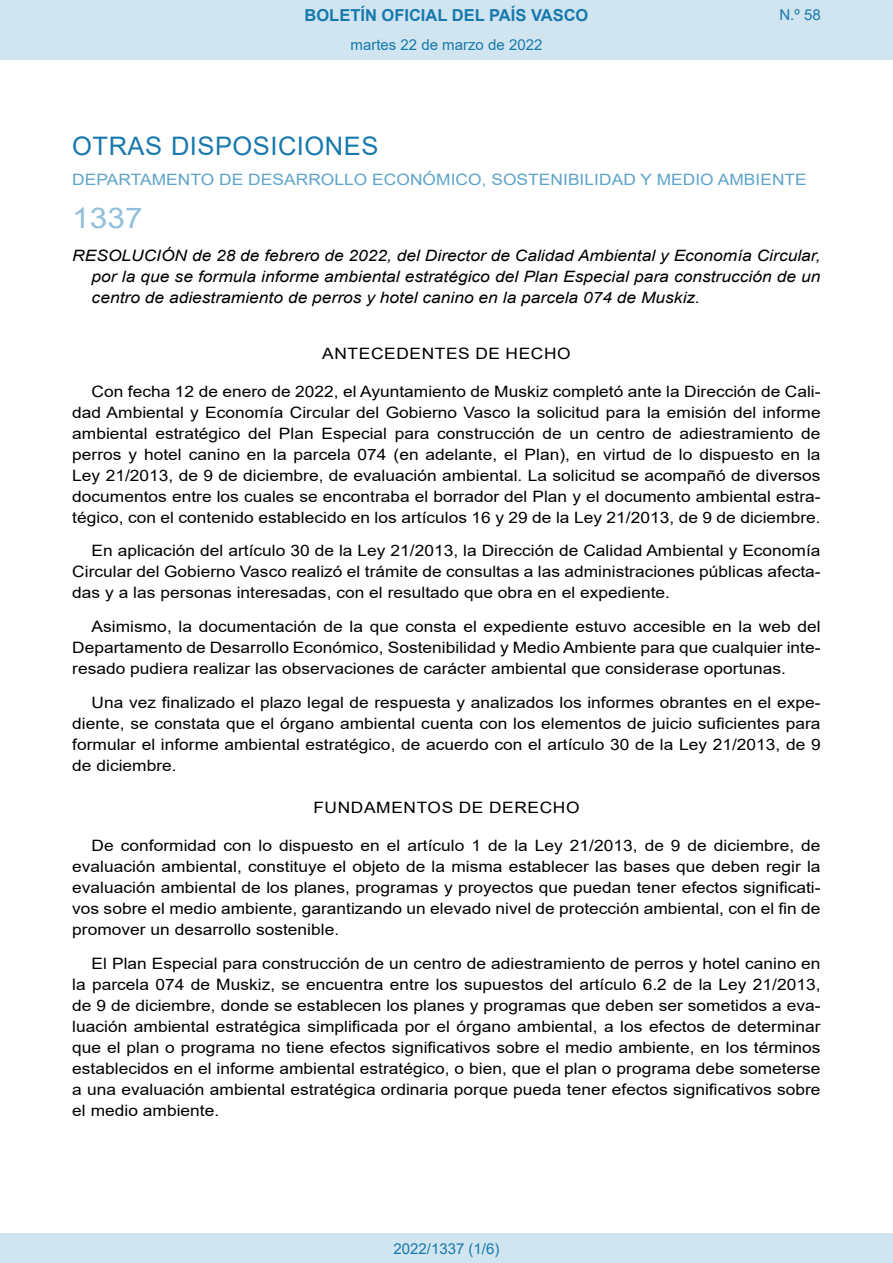
<style>
.page{position:relative;width:893px;height:1263px;background:#fff}
.page>*{position:absolute;margin:0;border:0;box-sizing:border-box;transform-origin:0 0}
.BOPVOrden{font:28.5px "Arial";color:#90c0db;scale:1.11 1}
.BOPVSeccion{font:25.5px "Arial";letter-spacing:.02em;color:#1879ad}
.t1{font:700 16.5px "Arial";color:#1879ad}
.BOPVDetalle{font:15.6px/21px "Arial";color:#000;text-align:justify;scale:1.11 1}
.BOPVTitulo{font:italic 15.6px/21px "Arial";color:#000;text-align:justify;scale:1.11 1}
.BOPVOrganismo{font:15.6px "Arial";letter-spacing:.005em;color:#5ea4ca;scale:1.11 1}
.BOPVClave{font:15.6px "Arial";letter-spacing:.035em;color:#000;scale:1.11 1}
.Paginacion_Centro{font:15px "Arial";color:#1879ad}
</style>
<div class="page">
<div style="left:0;top:0;width:893px;height:60px;background:#d0e5f0"></div>
<div style="left:0;top:1233px;width:893px;height:30px;background:#d0e5f0"></div>
<p class="t1" style="left:305px;top:3px;width:285px">BOLETÍN OFICIAL DEL PAÍS VASCO</p>
<p class="Paginacion_Centro" style="left:351px;top:35px;width:193px">martes 22 de marzo de 2022</p>
<p class="Paginacion_Centro" style="left:779px;top:5px;width:43px">N.º 58</p>
<p class="BOPVSeccion" style="left:72px;top:128px;width:308px">OTRAS DISPOSICIONES</p>
<p class="BOPVOrganismo" style="left:72px;top:169px;width:663px">DEPARTAMENTO DE DESARROLLO ECONÓMICO, SOSTENIBILIDAD Y MEDIO AMBIENTE</p>
<p class="BOPVOrden" style="left:72px;top:198px;width:65px">1337</p>
<p class="BOPVTitulo" style="left:92px;top:246px;width:658px;text-indent:-19px">RESOLUCIÓN de 28 de febrero de 2022, del Director de Calidad Ambiental y Economía Circular, por la que se formula informe ambiental estratégico del Plan Especial para construcción de un centro de adiestramiento de perros y hotel canino en la parcela 074 de Muskiz.</p>
<p class="BOPVClave" style="left:322px;top:342px;width:225px">ANTECEDENTES DE HECHO</p>
<p class="BOPVDetalle" style="left:72px;top:380px;width:676px;text-indent:19px">Con fecha 12 de enero de 2022, el Ayuntamiento de Muskiz completó ante la Dirección de Cali&shy;dad Ambiental y Economía Circular del Gobierno Vasco la solicitud para la emisión del informe ambiental estratégico del Plan Especial para construcción de un centro de adiestramiento de perros y hotel canino en la parcela 074 (en adelante, el Plan), en virtud de lo dispuesto en la Ley 21/2013, de 9 de diciembre, de evaluación ambiental. La solicitud se acompañó de diversos documentos entre los cuales se encontraba el borrador del Plan y el documento ambiental estra&shy;tégico, con el contenido establecido en los artículos 16 y 29 de la Ley 21/2013, de 9 de diciembre.</p>
<p class="BOPVDetalle" style="left:72px;top:540px;width:676px;text-indent:19px">En aplicación del artículo 30 de la Ley 21/2013, la Dirección de Calidad Ambiental y Economía Circular del Gobierno Vasco realizó el trámite de consultas a las administraciones públicas afecta&shy;das y a las personas interesadas, con el resultado que obra en el expediente.</p>
<p class="BOPVDetalle" style="left:72px;top:616px;width:676px;text-indent:19px">Asimismo, la documentación de la que consta el expediente estuvo accesible en la web del Departamento de Desarrollo Económico, Sostenibilidad y Medio Ambiente para que cualquier inte&shy;resado pudiera realizar las observaciones de carácter ambiental que considerase oportunas.</p>
<p class="BOPVDetalle" style="left:72px;top:692px;width:676px;text-indent:19px">Una vez finalizado el plazo legal de respuesta y analizados los informes obrantes en el expe&shy;diente, se constata que el órgano ambiental cuenta con los elementos de juicio suficientes para formular el informe ambiental estratégico, de acuerdo con el artículo 30 de la Ley 21/2013, de 9 de diciembre.</p>
<p class="BOPVClave" style="left:313px;top:797px;width:241px">FUNDAMENTOS DE DERECHO</p>
<p class="BOPVDetalle" style="left:72px;top:835px;width:676px;text-indent:19px">De conformidad con lo dispuesto en el artículo 1 de la Ley 21/2013, de 9 de diciembre, de evaluación ambiental, constituye el objeto de la misma establecer las bases que deben regir la evaluación ambiental de los planes, programas y proyectos que puedan tener efectos significati&shy;vos sobre el medio ambiente, garantizando un elevado nivel de protección ambiental, con el fin de promover un desarrollo sostenible.</p>
<p class="BOPVDetalle" style="left:72px;top:953px;width:676px;text-indent:19px">El Plan Especial para construcción de un centro de adiestramiento de perros y hotel canino en la parcela 074 de Muskiz, se encuentra entre los supuestos del artículo 6.2 de la Ley 21/2013, de 9 de diciembre, donde se establecen los planes y programas que deben ser sometidos a eva&shy;luación ambiental estratégica simplificada por el órgano ambiental, a los efectos de determinar que el plan o programa no tiene efectos significativos sobre el medio ambiente, en los términos establecidos en el informe ambiental estratégico, o bien, que el plan o programa debe someterse a una evaluación ambiental estratégica ordinaria porque pueda tener efectos significativos sobre el medio ambiente.</p>
<p class="Paginacion_Centro" style="left:393px;top:1238px;width:107px">2022/1337 (1/6)</p>
</div>
